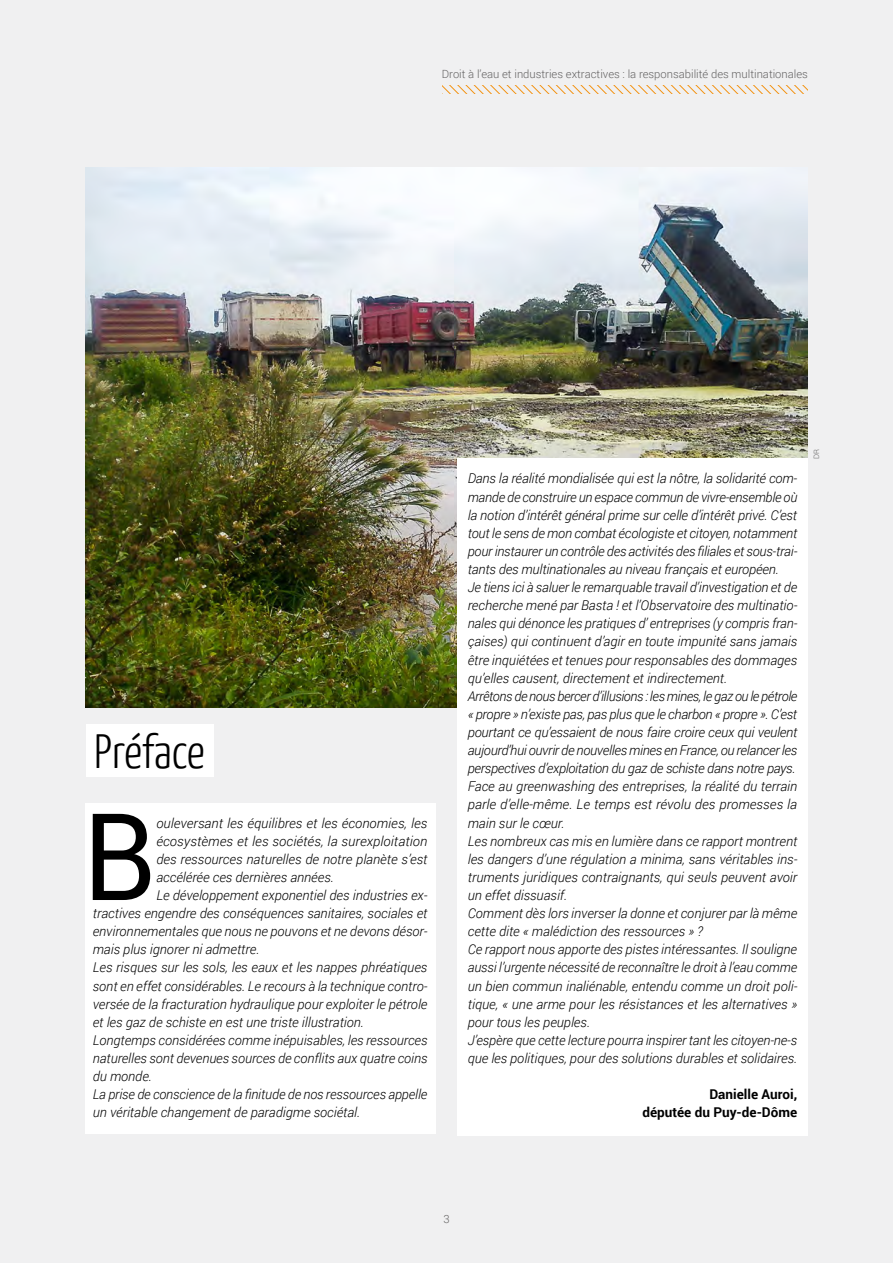
<style>
.page{position:relative;width:893px;height:1263px;background:#f0f0f1}
.page>*{position:absolute;margin:0;border:0;box-sizing:border-box;transform-origin:0 0}
.t1{font:121.2px "Roboto";color:#000;scale:.95 1}
.t2{font:300 48px "Yanone Kaffeesatz";color:#000}
.t3{font:italic 300 13.5px/18.1px "Roboto";color:#000}
.t4{font:700 13.5px/18.1px "Roboto";color:#000;text-align:right}
.t5{font:300 11.25px "Roboto";color:#646363}
.t6{font:300 7.5px "Roboto";color:#646363}
</style>
<div class="page">
<svg style="left:442px;top:85px;width:366px;height:9px"></svg>
<div style="left:85px;top:804px;width:350px;height:330px;background:#fff"></div>
<div style="left:86px;top:724px;width:127px;height:52px;background:#fff"></div>
<img style="left:86px;top:167px;width:722px;height:541px">
<div style="left:457px;top:458px;width:351px;height:677px;background:#fff"></div>
<p class="t5" style="left:442px;top:66px;width:368px">Droit à l’eau et industries extractives : la responsabilité des multinationales</p>
<h2 class="t2" style="left:94px;top:722px;width:112px">Préface</h2>
<h1 class="t1" style="left:83px;top:772px;width:79px">B</h1>
<p class="t3" style="left:156px;top:813px;width:272px">ouleversant les équilibres et les économies, les</p>
<p class="t3" style="left:156px;top:831px;width:273px">écosystèmes et les sociétés, la surexploitation</p>
<p class="t3" style="left:156px;top:849px;width:273px">des ressources naturelles de notre planète s’est</p>
<p class="t3" style="left:156px;top:867px;width:179px">accélérée ces dernières années.</p>
<p class="t3" style="left:156px;top:886px;width:273px">Le développement exponentiel des industries ex-</p>
<p class="t3" style="left:93px;top:904px;width:336px">tractives engendre des conséquences sanitaires, sociales et</p>
<p class="t3" style="left:93px;top:922px;width:336px">environnementales que nous ne pouvons et ne devons désor-</p>
<p class="t3" style="left:93px;top:940px;width:168px">mais plus ignorer ni admettre.</p>
<p class="t3" style="left:93px;top:958px;width:336px">Les risques sur les sols, les eaux et les nappes phréatiques</p>
<p class="t3" style="left:93px;top:976px;width:336px">sont en effet considérables. Le recours à la technique contro-</p>
<p class="t3" style="left:93px;top:994px;width:336px">versée de la fracturation hydraulique pour exploiter le pétrole</p>
<p class="t3" style="left:93px;top:1012px;width:273px">et les gaz de schiste en est une triste illustration.</p>
<p class="t3" style="left:93px;top:1030px;width:336px">Longtemps considérées comme inépuisables, les ressources</p>
<p class="t3" style="left:93px;top:1049px;width:336px">naturelles sont devenues sources de conflits aux quatre coins</p>
<p class="t3" style="left:93px;top:1067px;width:61px">du monde.</p>
<p class="t3" style="left:93px;top:1085px;width:336px">La prise de conscience de la finitude de nos ressources appelle</p>
<p class="t3" style="left:93px;top:1103px;width:269px">un véritable changement de paradigme sociétal.</p>
<p class="t3" style="left:468px;top:469px;width:331px">Dans la réalité mondialisée qui est la nôtre, la solidarité com&shy;mande de construire un espace commun de vivre-ensemble où la notion d’intérêt général prime sur celle d’intérêt privé. C’est tout le sens de mon combat écologiste et citoyen, notamment pour instaurer un contrôle des activités des filiales et sous-trai&shy;tants des multinationales au niveau français et européen.<br>Je tiens ici à saluer le remarquable travail d’investigation et de recherche mené par Basta ! et l’Observatoire des multinatio&shy;nales qui dénonce les pratiques d’ entreprises (y compris fran&shy;çaises) qui continuent d’agir en toute impunité sans jamais être inquiétées et tenues pour responsables des dommages qu’elles causent, directement et indirectement.<br>Arrêtons de nous bercer d’illusions : les mines, le gaz ou le pétrole « propre » n’existe pas, pas plus que le charbon « propre ». C’est pourtant ce qu’essaient de nous faire croire ceux qui veulent aujourd’hui ouvrir de nouvelles mines en France, ou relancer les perspectives d’exploitation du gaz de schiste dans notre pays.<br>Face au greenwashing des entreprises, la réalité du terrain parle d’elle-même. Le temps est révolu des promesses la main sur le cœur.<br>Les nombreux cas mis en lumière dans ce rapport montrent les dangers d’une régulation a minima, sans véritables ins&shy;truments juridiques contraignants, qui seuls peuvent avoir un effet dissuasif.<br>Comment dès lors inverser la donne et conjurer par là même cette dite « malédiction des ressources » ?<br>Ce rapport nous apporte des pistes intéressantes. Il souligne aussi l’urgente nécessité de reconnaître le droit à l’eau comme un bien commun inaliénable, entendu comme un droit poli&shy;tique, « une arme pour les résistances et les alternatives » pour tous les peuples.<br>J’espère que cette lecture pourra inspirer tant les citoyen-ne-s que les politiques, pour des solutions durables et solidaires.</p>
<p class="t4" style="left:642px;top:1085px;width:156px">Danielle Auroi,<br>députée du Puy-de-Dôme</p>
<p class="t6" style="left:811px;top:458px;width:11px;rotate:-90deg">DR</p>
<p class="t5" style="left:443px;top:1212px;width:8px">3</p>
</div>
